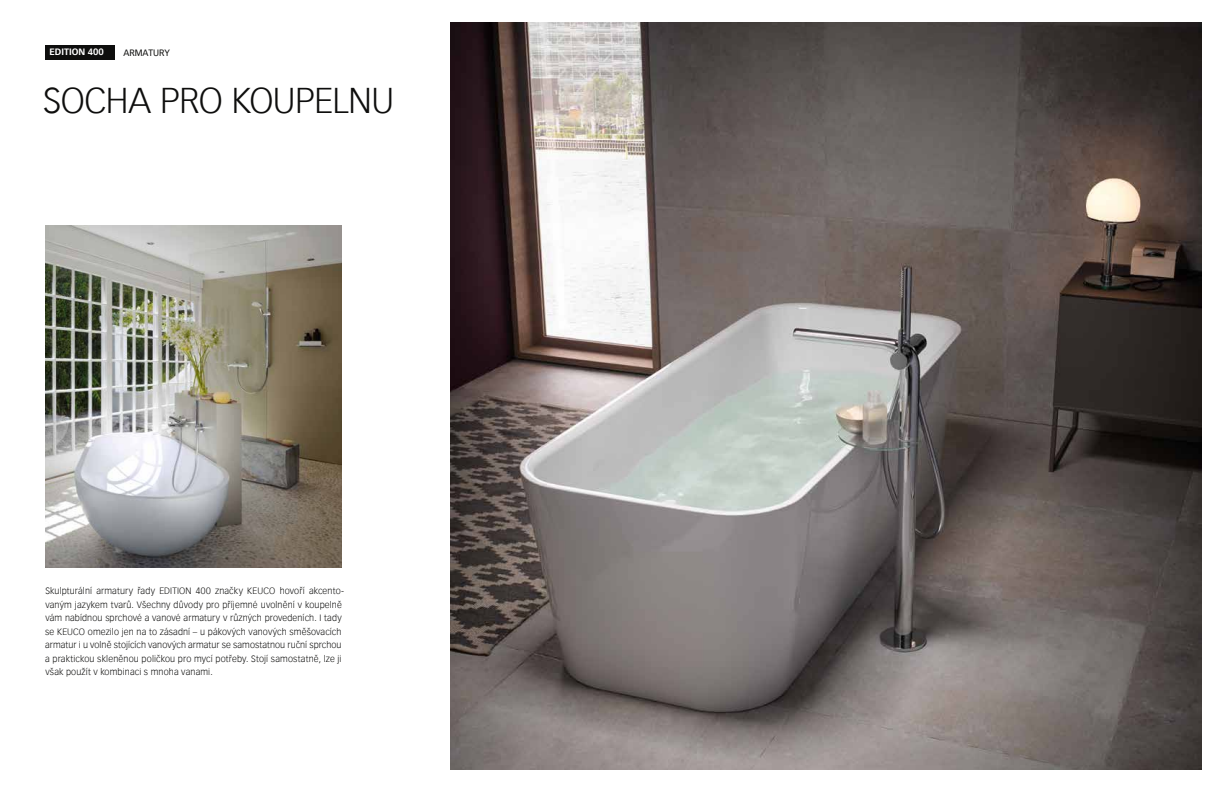
<style>
.page{position:relative;width:1224px;height:792px;background:#fff}
.page>*{position:absolute;margin:0;border:0;box-sizing:border-box;transform-origin:0 0}
.t1{font:300 35px "Vectora Com";letter-spacing:-.015em;color:#0e0e0d}
.t2{font:300 9px/13.5px "Vectora Com";letter-spacing:.015em;color:#0e0e0d}
.t3{font:700 9px "Vectora Com";color:#fff}
.t4{font:9px "Vectora Com";color:#0e0e0d}
</style>
<div class="page">
<img style="left:450px;top:23px;width:751px;height:746px">
<img style="left:45px;top:225px;width:297px;height:343px">
<div style="left:45px;top:45px;width:70px;height:14px;background:#0e0e0d"></div>
<p class="t3" style="left:50px;top:47px;width:56px">EDITION 400</p>
<h1 class="t1" style="left:43px;top:79px;width:353px">SOCHA PRO KOUPELNU</h1>
<p class="t4" style="left:123px;top:47px;width:48px">ARMATURY</p>
<p class="t2" style="left:45px;top:584px;width:300px">Skulpturální armatury řady EDITION 400 značky KEUCO hovoří akcento&shy;vaným jazykem tvarů. Všechny důvody pro příjemné uvolnění v koupelně vám nabídnou sprchové a vanové armatury v různých provedeních. I tady se KEUCO omezilo jen na to zásadní – u pákových vanových směšovacích armatur i u volně stojících vanových armatur se samostatnou ruční sprchou a praktickou skleněnou poličkou pro mycí potřeby. Stojí samostatně, lze ji však použít v kombinaci s mnoha vanami.</p>
</div>
